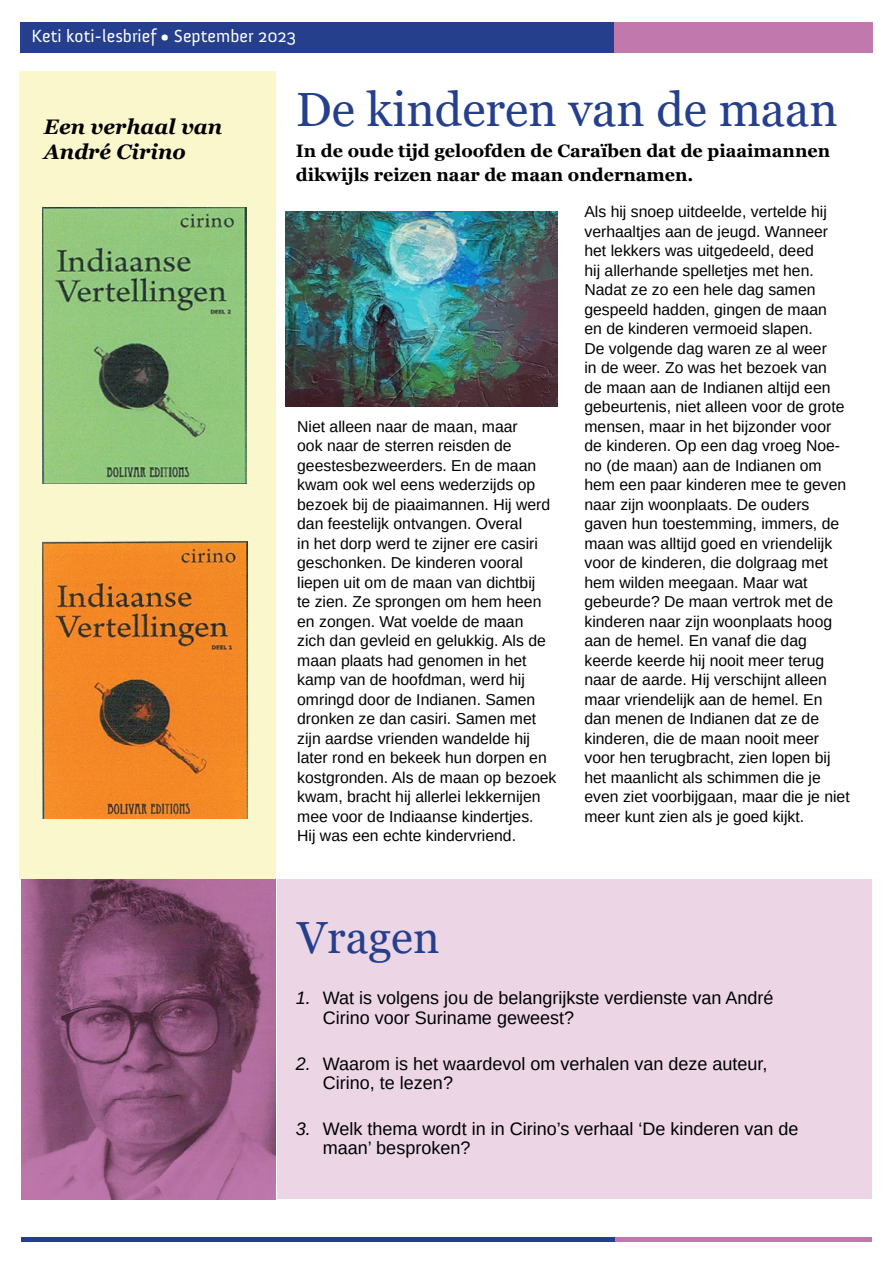
<style>
.page{position:relative;width:893px;height:1263px;background:#fff}
.page>*{position:absolute;margin:0;border:0;box-sizing:border-box;transform-origin:0 0}
.t1{font:48px "Georgia";color:#253f8d}
.t2{font:45px "Georgia";color:#253f8d}
.t3{font:italic 700 21px/25.5px "Georgia";color:#000}
.t4{font:18px/19.5px "Arimo";color:#000}
.t5{font:700 18px/24px "Georgia";color:#000}
.t6{font:18px "Anivers";color:#fff}
.t7{font:15.75px/19.5px "Arimo";color:#000}
.s1{font-style:italic}
</style>
<div class="page">
<div style="left:21px;top:1237px;width:594px;height:5px;background:#253f8d"></div>
<div style="left:615px;top:1237px;width:257px;height:5px;background:#c178ac"></div>
<div style="left:20px;top:22px;width:594px;height:30px;background:#253f8d"></div>
<div style="left:614px;top:22px;width:259px;height:30px;background:#c178ac"></div>
<div style="left:277px;top:880px;width:595px;height:319px;background:#ecd6e6"></div>
<div style="left:19px;top:71px;width:257px;height:809px;background:#faf7cc"></div>
<img style="left:285px;top:212px;width:273px;height:195px">
<img style="left:42px;top:207px;width:205px;height:277px">
<img style="left:42px;top:542px;width:205px;height:276px">
<img style="left:21px;top:880px;width:255px;height:319px">
<p class="t6" style="left:32px;top:27px;width:266px">Keti koti-lesbrief • September 2023</p>
<h3 class="t3" style="left:44px;top:114px;width:180px">Een verhaal van<br>André Cirino</h3>
<h1 class="t1" style="left:296px;top:80px;width:543px">De kinderen van de maan</h1>
<p class="t5" style="left:296px;top:139px;width:536px">In de oude tijd geloofden de Caraïben dat de piaaimannen dikwijls reizen naar de maan ondernamen.</p>
<p class="t7" style="left:297px;top:417px;width:261px">Niet alleen naar de maan, maar<br>ook naar de sterren reisden de geestesbezweerders. En de maan kwam ook wel eens wederzijds op bezoek bij de piaaimannen. Hij werd dan feestelijk ontvangen. Overal<br>in het dorp werd te zijner ere casiri geschonken. De kinderen vooral liepen uit om de maan van dichtbij<br>te zien. Ze sprongen om hem heen en zongen. Wat voelde de maan<br>zich dan gevleid en gelukkig. Als de maan plaats had genomen in het kamp van de hoofdman, werd hij omringd door de Indianen. Samen dronken ze dan casiri. Samen met zijn aardse vrienden wandelde hij later rond en bekeek hun dorpen en kostgronden. Als de maan op bezoek kwam, bracht hij allerlei lekkernijen mee voor de Indiaanse kindertjes.<br>Hij was een echte kindervriend.</p>
<p class="t7" style="left:584px;top:202px;width:267px">Als hij snoep uitdeelde, vertelde hij verhaaltjes aan de jeugd. Wanneer het lekkers was uitgedeeld, deed<br>hij allerhande spelletjes met hen.<br>Nadat ze zo een hele dag samen gespeeld hadden, gingen de maan<br>en de kinderen vermoeid slapen.<br>De volgende dag waren ze al weer<br>in de weer. Zo was het bezoek van<br>de maan aan de Indianen altijd een gebeurtenis, niet alleen voor de grote mensen, maar in het bijzonder voor de kinderen. Op een dag vroeg Noe&shy;no (de maan) aan de Indianen om hem een paar kinderen mee te geven naar zijn woonplaats. De ouders gaven hun toestemming, immers, de maan was alltijd goed en vriendelijk voor de kinderen, die dolgraag met hem wilden meegaan. Maar wat gebeurde? De maan vertrok met de kinderen naar zijn woonplaats hoog aan de hemel. En vanaf die dag keerde keerde hij nooit meer terug naar de aarde. Hij verschijnt alleen maar vriendelijk aan de hemel. En dan menen de Indianen dat ze de kinderen, die de maan nooit meer voor hen terugbracht, zien lopen bij het maanlicht als schimmen die je even ziet voorbijgaan, maar die je niet meer kunt zien als je goed kijkt.</p>
<h2 class="t2" style="left:297px;top:910px;width:144px">Vragen</h2>
<p class="t4" style="left:323px;top:988px;width:452px;text-indent:-27px"><span class="s1">1.</span> Wat is volgens jou de belangrijkste verdienste van André<br>Cirino voor Suriname geweest?</p>
<p class="t4" style="left:323px;top:1054px;width:446px;text-indent:-27px"><span class="s1">2.</span> Waarom is het waardevol om verhalen van deze auteur,<br>Cirino, te lezen?</p>
<p class="t4" style="left:323px;top:1119px;width:477px;text-indent:-27px"><span class="s1">3.</span> Welk thema wordt in in Cirino’s verhaal ‘De kinderen van de maan’ besproken?</p>
</div>
